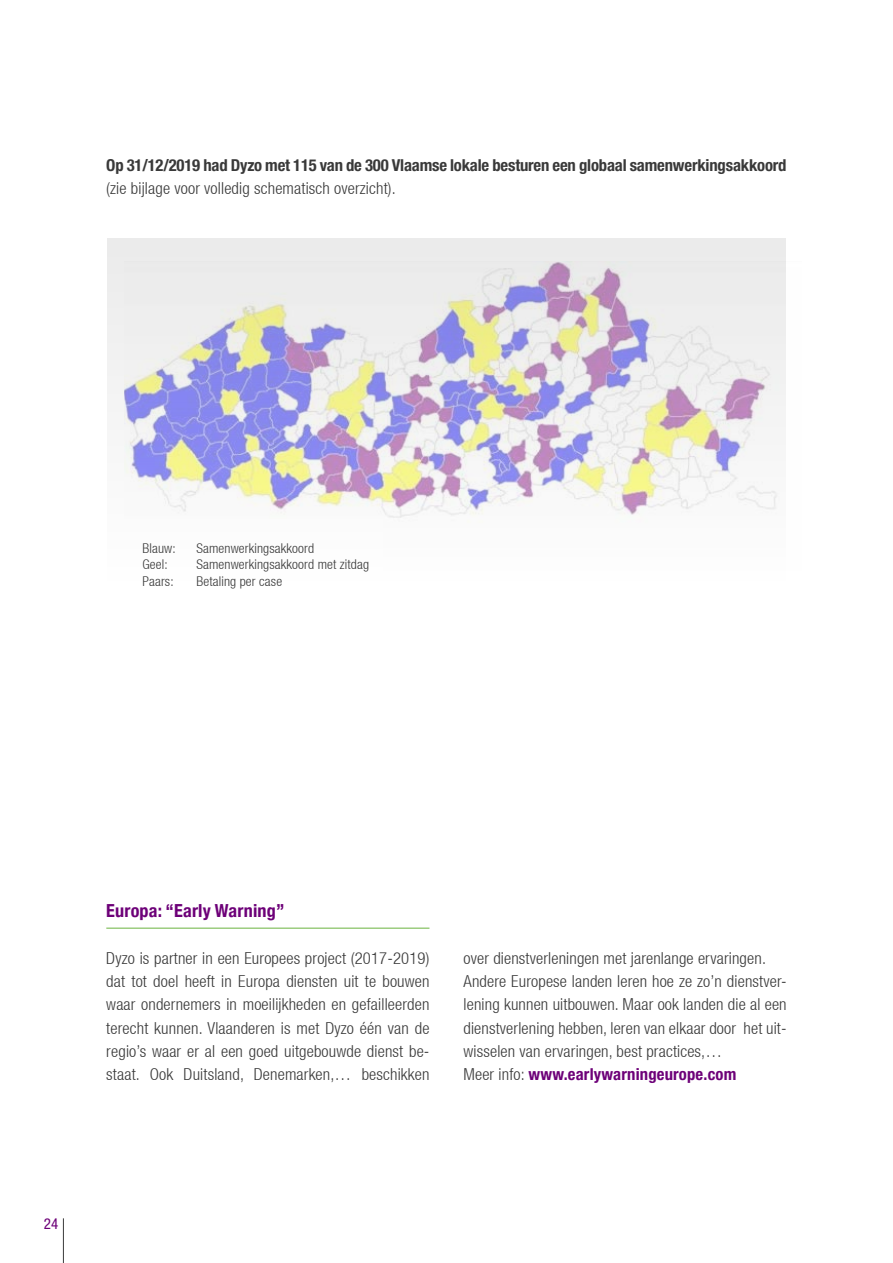
<style>
.page{position:relative;width:893px;height:1263px;background:#fff}
.page>*{position:absolute;margin:0;border:0;box-sizing:border-box;transform-origin:0 0}
.t1{font:700 condensed 18px "Helvetica Neue";letter-spacing:.01em;color:#6d0078}
.t2{font:300 condensed 16.5px/23.4px "Helvetica Neue LT";letter-spacing:.01em;color:#393939;text-align:justify}
.t3{font:700 condensed 16.5px "Helvetica Neue LT Std";letter-spacing:-.01em;color:#393939}
.t4{font:700 condensed 16.5px "Helvetica Neue LT Std";letter-spacing:.01em;color:#6d0078}
.t5{font:condensed 15px "Helvetica Neue LT Std";color:#6d0078}
.t6{font:300 condensed 13.5px "Helvetica Neue LT";letter-spacing:.01em;color:#393939}
.s1{font-family:"Helvetica Neue LT";font-weight:300;color:#393939}
</style>
<div class="page">
<hr style="left:63px;top:1218px;width:1px;height:45px;background:#393939">
<hr style="left:106px;top:928px;width:323px;height:1px;background:#6bb340">
<svg style="left:107px;top:239px;width:679px;height:283px;fill:#ececec"></svg>
<p class="t3" style="left:106px;top:155px;width:682px">Op 31/12/2019 had Dyzo met 115 van de 300 Vlaamse lokale besturen een globaal samenwerkingsakkoord</p>
<p class="t2" style="left:106px;top:176px;width:291px">(zie bijlage voor volledig schematisch overzicht).</p>
<p class="t6" style="left:142px;top:540px;width:35px">Blauw:</p>
<p class="t6" style="left:196px;top:540px;width:119px">Samenwerkingsakkoord</p>
<p class="t6" style="left:142px;top:556px;width:27px">Geel:</p>
<p class="t6" style="left:196px;top:556px;width:174px">Samenwerkingsakkoord met zitdag</p>
<p class="t6" style="left:142px;top:573px;width:33px">Paars:</p>
<p class="t6" style="left:196px;top:573px;width:87px">Betaling per case</p>
<p class="t1" style="left:106px;top:896px;width:180px">Europa: “Early Warning”</p>
<p class="t2" style="left:106px;top:946px;width:325px">Dyzo is partner in een Europees project (2017-2019) dat tot doel heeft in Europa diensten uit te bouwen waar ondernemers in moeilijkheden en gefailleerden terecht kunnen. Vlaanderen is met Dyzo één van de regio’s waar er al een goed uitgebouwde dienst be&shy;staat. Ook Duitsland, Denemarken,… beschikken</p>
<p class="t2" style="left:463px;top:946px;width:325px;text-align:left">over dienstverleningen met jarenlange ervaringen.<br>Andere Europese landen leren hoe ze zo’n dienstver&shy;lening kunnen uitbouwen. Maar ook landen die al een dienstverlening hebben, leren van elkaar door het uit&shy;wisselen van ervaringen, best practices,…</p>
<p class="t4" style="left:463px;top:1064px;width:274px"><span class="s1">Meer info:</span> www.earlywarningeurope.com</p>
<p class="t5" style="left:44px;top:1215px;width:16px">24</p>
</div>
